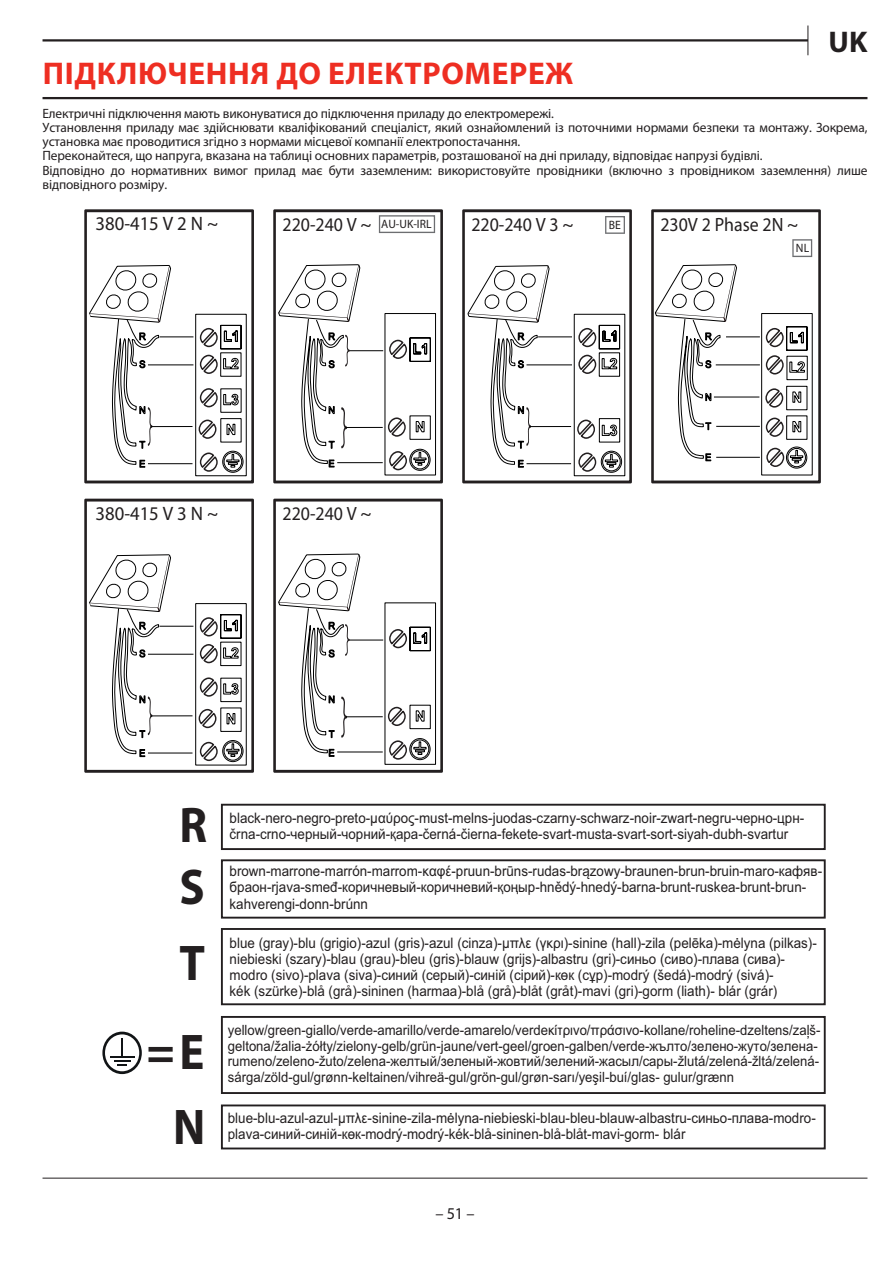
<style>
.page{position:relative;width:893px;height:1263px;background:#fff}
.page>*{position:absolute;margin:0;border:0;box-sizing:border-box;transform-origin:0 0}
.t1{font:700 50.4px/61.2px "Myriad Pro";color:#231f20;scale:.93 1}
.Titolo_0{font:700 31.5px "Myriad Pro";letter-spacing:.02em;color:#ee2e22}
.t2{font:700 30px "Myriad Pro";color:#231f20}
.t3{font:19.5px "Myriad Pro";color:#231f20;scale:.96 1}
.t4{font:19.2px "Myriad Pro";color:#231f20;scale:.93 1}
.t5{font:16.5px "Myriad Pro";color:#231f20}
.t6{font:14.4px/16px "Arial";color:#231f20;scale:.93 1}
.t7{font:14.1px/15.8px "Arial";color:#231f20;scale:.93 1}
.Testo_9{font:13.5px/14.2px "Myriad Pro";letter-spacing:-.01em;color:#231f20}
.t8{font:12.15px "Myriad Pro";color:#231f20;scale:.96 1}
.s1{font-size:19.5px}
</style>
<div class="page">
<hr style="left:43px;top:1178px;width:824px;height:1px;background:#231f20">
<hr style="left:43px;top:97px;width:824px;height:2px;background:#231f20">
<svg style="left:102px;top:1031px;width:40px;height:43px"></svg>
<svg style="left:273px;top:209px;width:170px;height:274px"></svg>
<svg style="left:462px;top:209px;width:170px;height:274px"></svg>
<svg style="left:651px;top:209px;width:170px;height:274px"></svg>
<svg style="left:491px;top:314px;width:317px;height:162px"></svg>
<svg style="left:578px;top:328px;width:18px;height:19px"></svg>
<svg style="left:578px;top:355px;width:18px;height:19px"></svg>
<svg style="left:577px;top:420px;width:18px;height:19px"></svg>
<svg style="left:578px;top:452px;width:18px;height:20px"></svg>
<hr style="left:538px;top:337px;width:34px;height:1px;background:#000">
<hr style="left:526px;top:365px;width:46px;height:1px;background:#000">
<hr style="left:526px;top:463px;width:45px;height:1px;background:#000">
<hr style="left:530px;top:426px;width:41px;height:1px;background:#000">
<svg style="left:273px;top:499px;width:170px;height:274px"></svg>
<div style="left:385px;top:603px;width:51px;height:161px;border:1px solid #000"></div>
<svg style="left:278px;top:554px;width:153px;height:206px"></svg>
<hr style="left:337px;top:752px;width:46px;height:1px;background:#000">
<hr style="left:345px;top:716px;width:38px;height:1px;background:#000">
<svg style="left:278px;top:264px;width:272px;height:207px"></svg>
<svg style="left:655px;top:264px;width:152px;height:204px"></svg>
<hr style="left:726px;top:337px;width:34px;height:1px;background:#000">
<hr style="left:716px;top:365px;width:44px;height:1px;background:#000">
<hr style="left:716px;top:426px;width:44px;height:1px;background:#000">
<hr style="left:716px;top:457px;width:44px;height:1px;background:#000">
<hr style="left:714px;top:397px;width:45px;height:1px;background:#000">
<svg style="left:84px;top:209px;width:170px;height:274px"></svg>
<svg style="left:84px;top:499px;width:170px;height:274px"></svg>
<svg style="left:220px;top:803px;width:606px;height:347px"></svg>
<svg style="left:379px;top:215px;width:56px;height:18px"></svg>
<svg style="left:605px;top:216px;width:20px;height:18px"></svg>
<svg style="left:792px;top:239px;width:20px;height:18px"></svg>
<svg style="left:807px;top:26px;width:1px;height:29px"></svg>
<hr style="left:43px;top:39px;width:765px;height:3px;background:#231f20">
<h3 class="t2" style="left:829px;top:22px;width:40px">UK</h3>
<p class="Titolo_0" style="left:43px;top:53px;width:532px">ПІДКЛЮЧЕННЯ ДО ЕЛЕКТРОМЕРЕЖ</p>
<p class="Testo_9" style="left:43px;top:106px;width:513px">Електричні підключення мають виконуватися до підключення приладу до електромережі.</p>
<p class="Testo_9" style="left:43px;top:120px;width:826px">Установлення приладу має здійснювати кваліфікований спеціаліст, який ознайомлений із поточними нормами безпеки та монтажу. Зокрема, установка має проводитися згідно з нормами місцевої компанії електропостачання.</p>
<p class="Testo_9" style="left:43px;top:148px;width:722px">Переконайтеся, що напруга, вказана на таблиці основних параметрів, розташованої на дні приладу, відповідає напрузі будівлі.</p>
<p class="Testo_9" style="left:43px;top:163px;width:826px">Відповідно до нормативних вимог прилад має бути заземленим: використовуйте провідники (включно з провідником заземлення) лише відповідного розміру.</p>
<p class="t3" style="left:96px;top:212px;width:129px">380-415 V 2 N ~</p>
<p class="t4" style="left:282px;top:212px;width:97px">220-240 V <span class="s1">~</span></p>
<p class="t4" style="left:471px;top:212px;width:111px">220-240 V 3 <span class="s1">~</span></p>
<p class="t4" style="left:660px;top:212px;width:150px">230V 2 Phase 2N <span class="s1">~</span></p>
<p class="t8" style="left:381px;top:217px;width:54px">AU-UK-IRL</p>
<p class="t8" style="left:609px;top:217px;width:14px">BE</p>
<p class="t3" style="left:96px;top:501px;width:129px">380-415 V 3 N ~</p>
<p class="t4" style="left:282px;top:502px;width:97px">220-240 V <span class="s1">~</span></p>
<p class="t8" style="left:796px;top:241px;width:15px">NL</p>
<p class="t1" style="left:179px;top:793px;width:31px">R<br>S</p>
<p class="t1" style="left:179px;top:930px;width:29px">T</p>
<p class="t1" style="left:147px;top:1019px;width:64px">=E</p>
<p class="t1" style="left:173px;top:1094px;width:36px">N</p>
<p class="t6" style="left:230px;top:809px;width:619px">black-nero-negro-preto-μαύρος-must-melns-juodas-czarny-schwarz-noir-zwart-negru-черно-црн&shy;črna-crno-черный-чорний-қара-černá-čierna-fekete-svart-musta-svart-sort-siyah-dubh-svartur</p>
<p class="t6" style="left:230px;top:863px;width:639px">brown-marrone-marrón-marrom-καφέ-pruun-brūns-rudas-brązowy-braunen-brun-bruin-maro-кaфяв&shy;браон-rjava-smeđ-коричневый-коричневий-қоңыр-hnědý-hnedý-barna-brunt-ruskea-brunt-brun&shy;kahverengi-donn-brúnn</p>
<p class="t6" style="left:230px;top:934px;width:633px">blue (gray)-blu (grigio)-azul (gris)-azul (cinza)-μπλε (γκρι)-sinine (hall)-zila (pelēka)-mėlyna (pilkas)- niebieski (szary)-blau (grau)-bleu (gris)-blauw (grijs)-albastru (gri)-синьо (сиво)-плава (сива)- modro (sivo)-plava (siva)-синий (серый)-синій (сірий)-көк (сұр)-modrý (šedá)-modrý (sivá)-<br>kék (szürke)-blå (grå)-sininen (harmaa)-blå (grå)-blåt (gråt)-mavi (gri)-gorm (liath)- blár (grár)</p>
<p class="t7" style="left:228px;top:1022px;width:639px">yellow/green-giallo/verde-amarillo/verde-amarelo/verdeκίτρινο/πράσινο-kollane/roheline-dzeltens/zaļš&shy;geltona/žalia-żółty/zielony-gelb/grün-jaune/vert-geel/groen-galben/verde-жълто/зелено-жуто/зелена&shy;rumeno/zeleno-žuto/zelena-желтый/зеленый-жовтий/зелений-жасыл/сары-žlutá/zelená-žltá/zelená&shy;sárga/zöld-gul/grønn-keltainen/vihreä-gul/grön-gul/grøn-sarı/yeşil-buí/glas- gulur/grænn</p>
<p class="t6" style="left:228px;top:1110px;width:634px">blue-blu-azul-azul-μπλε-sinine-zila-mėlyna-niebieski-blau-bleu-blauw-albastru-синьо-плава-modro-</p>
<p class="t6" style="left:228px;top:1126px;width:494px">plava-синий-синій-көк-modrý-modrý-kék-blå-sininen-blå-blåt-mavi-gorm- blár</p>
<p class="t5" style="left:435px;top:1203px;width:41px">– 51 –</p>
</div>
